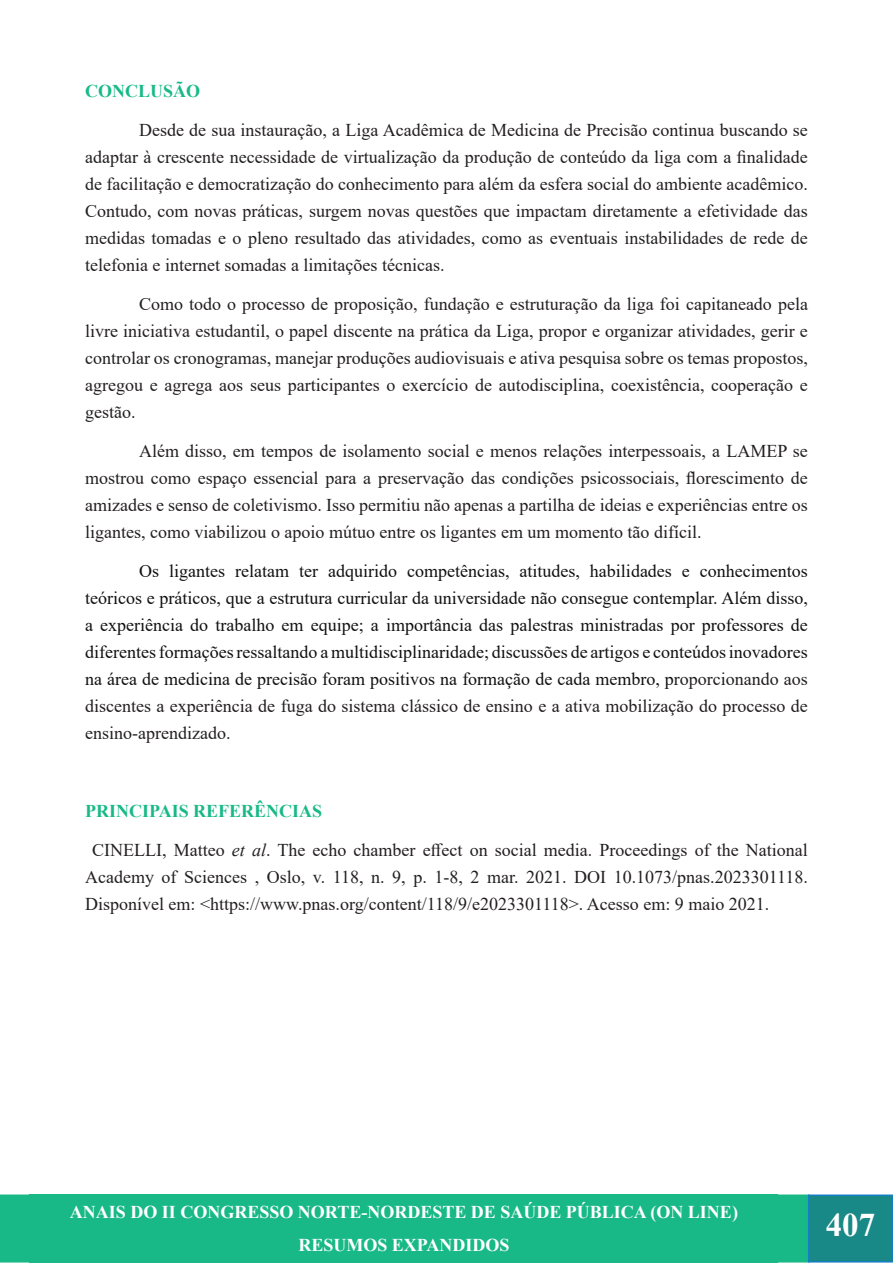
<style>
.page{position:relative;width:893px;height:1263px;background:#fff}
.page>*{position:absolute;margin:0;border:0;box-sizing:border-box;transform-origin:0 0}
.t1{font:700 33px "Times New Roman";color:#fff}
.t2{font:18px/27px "Times New Roman";color:#231f20;text-align:justify}
.t3{font:18px/27px "Times New Roman";color:#111;text-align:justify}
.t4{font:700 18px/33px "Times New Roman";color:#fff;text-align:center}
.Heading_1{font:700 18px "Times New Roman";color:#18b987}
.s1{color:#231f20}
.s2{font-style:italic}
</style>
<div class="page">
<div style="left:0;top:1194px;width:808px;height:68px;background:#18b987"></div>
<div style="left:809px;top:1195px;width:83px;height:67px;background:#188987"></div>
<div style="left:808px;top:1194px;width:85px;height:68px;border:2px solid #167ec4"></div>
<div style="left:30px;top:1194px;width:748px;height:68px;background:#18b987"></div>
<p class="Heading_1" style="left:85px;top:78px;width:117px">CONCLUSÃO</p>
<p class="t2" style="left:85px;top:116px;width:724px;text-indent:54px">Desde de sua instauração, a Liga Acadêmica de Medicina de Precisão continua buscando se adaptar à crescente necessidade de virtualização da produção de conteúdo da liga com a finalidade de facilitação e democratização do conhecimento para além da esfera social do ambiente acadêmico.<br>Contudo, com novas práticas, surgem novas questões que impactam diretamente a efetividade das medidas tomadas e o pleno resultado das atividades, como as eventuais instabilidades de rede de telefonia e internet somadas a limitações técnicas.</p>
<p class="t2" style="left:85px;top:290px;width:724px;text-indent:54px">Como todo o processo de proposição, fundação e estruturação da liga foi capitaneado pela livre iniciativa estudantil, o papel discente na prática da Liga, propor e organizar atividades, gerir e controlar os cronogramas, manejar produções audiovisuais e ativa pesquisa sobre os temas propostos, agregou e agrega aos seus participantes o exercício de autodisciplina, coexistência, cooperação e gestão.</p>
<p class="t2" style="left:85px;top:437px;width:724px;text-indent:54px">Além disso, em tempos de isolamento social e menos relações interpessoais, a LAMEP se mostrou como espaço essencial para a preservação das condições psicossociais, florescimento de amizades e senso de coletivismo. Isso permitiu não apenas a partilha de ideias e experiências entre os ligantes, como viabilizou o apoio mútuo entre os ligantes em um momento tão difícil.</p>
<p class="t3" style="left:85px;top:557px;width:724px;text-indent:54px">Os ligantes relatam ter adquirido competências, atitudes, habilidades e conhecimentos teóricos e práticos, que a estrutura curricular da universidade não consegue contemplar. Além disso, a experiência do trabalho em equipe; a importância das palestras ministradas por professores de diferentes formações ressaltando a multidisciplinaridade; discussões de artigos e conteúdos inovadores na área de medicina de precisão foram positivos na formação de cada membro, p<span class="s1">roporcionando aos discentes a experiência de fuga do sistema clássico de ensino e a ativa mobilização do processo de ensino-aprendizado.</span></p>
<p class="Heading_1" style="left:85px;top:798px;width:239px">PRINCIPAIS REFERÊNCIAS</p>
<p class="t2" style="left:85px;top:836px;width:724px;text-indent:7px">CINELLI, Matteo <span class="s2">et al</span>. The echo chamber effect on social media. Proceedings of the National Academy of Sciences , Oslo, v. 118, n. 9, p. 1-8, 2 mar. 2021. DOI 10.1073/pnas.2023301118.<br>Disponível em: &lt;https://www.pnas.org/content/118/9/e2023301118&gt;. Acesso em: 9 maio 2021.</p>
<p class="t4" style="left:70px;top:1195px;width:669px">ANAIS DO II CONGRESSO NORTE-NORDESTE DE SAÚDE PÚBLICA (ON LINE)<br>RESUMOS EXPANDIDOS</p>
<h1 class="t1" style="left:826px;top:1201px;width:51px">407</h1>
</div>
